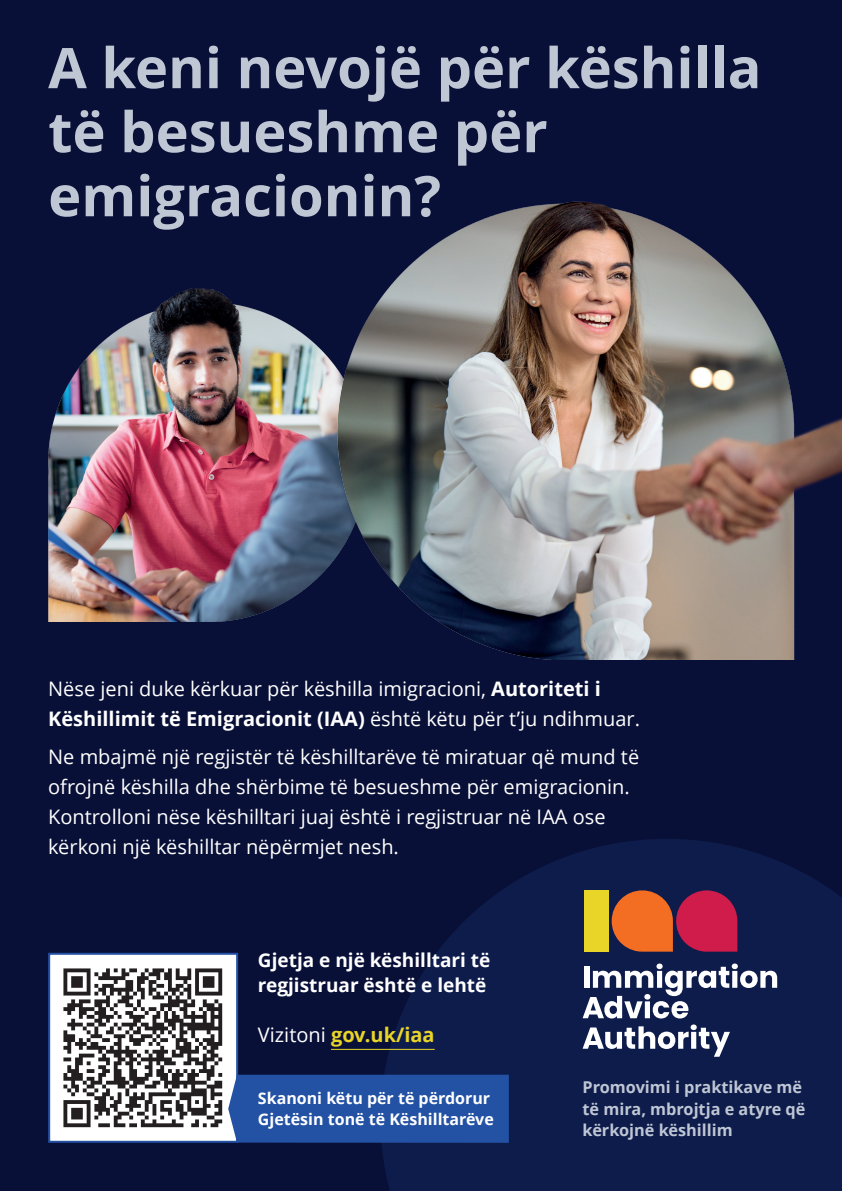
<style>
.page{position:relative;width:842px;height:1191px;background:#091037}
.page>*{position:absolute;margin:0;border:0;box-sizing:border-box;transform-origin:0 0}
.t1{font:700 56px/64px "Open Sans";color:#bfc6d4}
.t2{font:20px/30px "Open Sans";color:#fff}
.t3{font:700 20px "Open Sans";color:#e9d428}
.t4{font:700 19px/25px "Open Sans";color:#fff}
.t5{font:700 16.3px/21.2px "Open Sans";color:#bfc6d4}
.t6{font:700 16px/21px "Open Sans";color:#fff}
.s1{font-weight:700}
.s2{font-weight:400;color:#fff}
</style>
<div class="page">
<svg style="left:381px;top:839px;width:461px;height:352px;fill:#0e1c4c"></svg>
<div style="left:49px;top:953px;width:188px;height:188px;background:#fff"></div>
<img style="left:63px;top:968px;width:160px;height:160px">
<div style="left:48px;top:952px;width:190px;height:190px;border:2px solid #2352a4"></div>
<svg style="left:612px;top:890px;width:125px;height:61px;background:#ba3d3a"></svg>
<div style="left:584px;top:890px;width:24px;height:61px;background:#e9d428"></div>
<svg style="left:583px;top:963px;width:194px;height:55px;background:#596283"></svg>
<svg style="left:583px;top:1024px;width:147px;height:32px;background:#5d6787"></svg>
<div style="left:228px;top:1074px;width:281px;height:68px;background:#2352a4"></div>
<hr style="left:331px;top:1048px;width:104px;height:1px;background:#e9d428">
<img style="left:48px;top:288px;width:284px;height:333px">
<img style="left:332px;top:201px;width:510px;height:458px">
<h1 class="t1" style="left:48px;top:34px;width:715px">A keni nevojë për këshilla të besueshme për emigracionin?</h1>
<p class="t2" style="left:48px;top:673px;width:593px">Nëse jeni duke kërkuar për këshilla imigracioni, <span class="s1">Autoriteti i<br>Këshillimit të Emigracionit (IAA)</span> është këtu për t’ju ndihmuar.</p>
<p class="t2" style="left:48px;top:741px;width:592px">Ne mbajmë një regjistër të këshilltarëve të miratuar që mund të ofrojnë këshilla dhe shërbime të besueshme për emigracionin.<br>Kontrolloni nëse këshilltari juaj është i regjistruar në IAA ose kërkoni një këshilltar nëpërmjet nesh.</p>
<p class="t4" style="left:258px;top:947px;width:234px">Gjetja e një këshilltari të regjistruar është e lehtë</p>
<p class="t3" style="left:258px;top:1021px;width:178px"><span class="s2">Vizitoni</span> gov.uk/iaa</p>
<p class="t6" style="left:258px;top:1087px;width:237px">Skanoni këtu për të përdorur<br>Gjetësin tonë të Këshilltarëve</p>
<p class="t5" style="left:583px;top:1076px;width:224px">Promovimi i praktikave më të mira, mbrojtja e atyre që kërkojnë këshillim</p>
</div>
